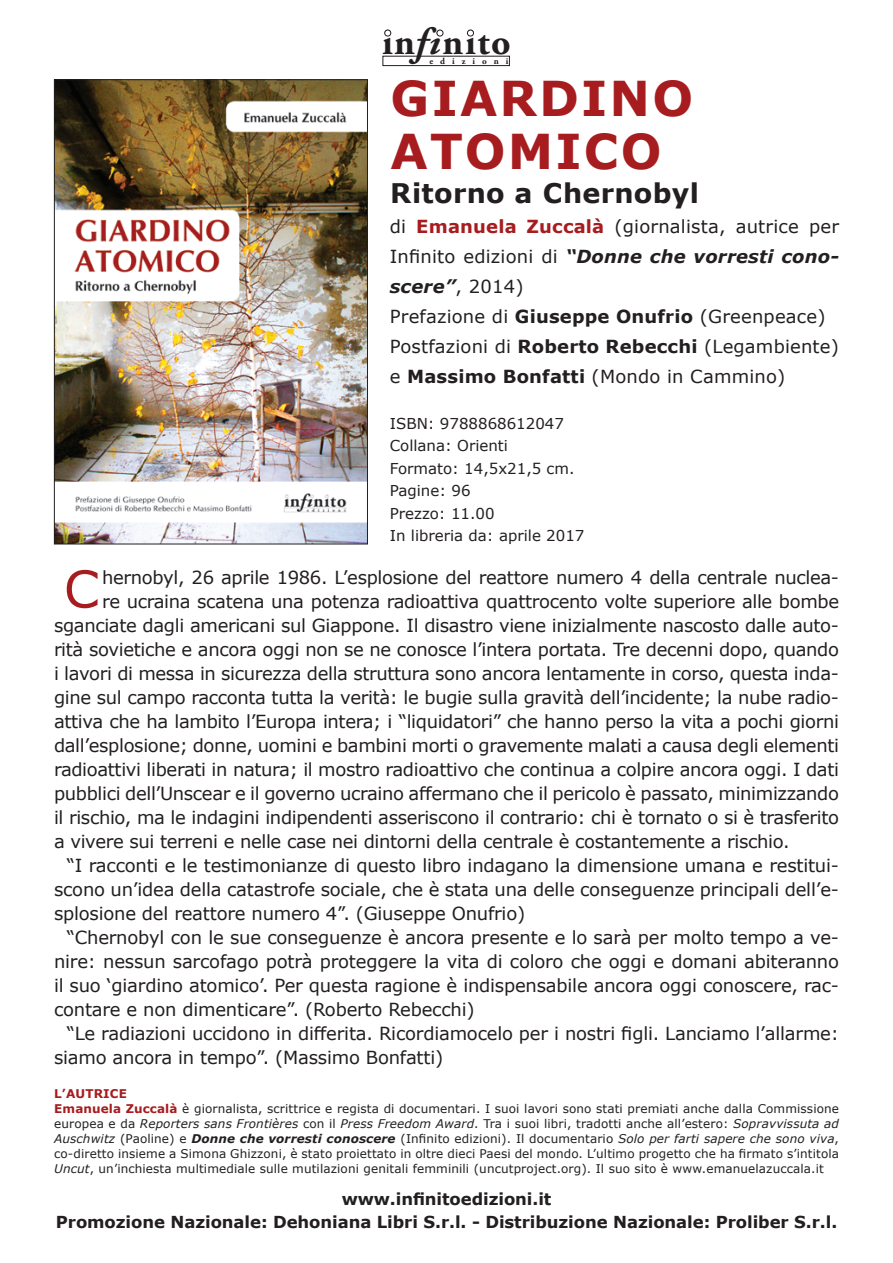
<style>
.page{position:relative;width:893px;height:1263px;background:#fff}
.page>*{position:absolute;margin:0;border:0;box-sizing:border-box;transform-origin:0 0}
.t1{font:51px "Verdana";color:#a61c1f}
.t2{font:700 48px "Verdana";letter-spacing:.045em;color:#a61c1f}
.t3{font:700 37.95px "Adobe Garamond Pro";letter-spacing:.04em;color:#231f20}
.t4{font:700 27px "Verdana";letter-spacing:.01em;color:#231f20}
.t5{font:18px/24px "Verdana";letter-spacing:-.02em;color:#231f20;text-align:justify}
.t6{font:18px/30px "Verdana";letter-spacing:.01em;color:#231f20}
.t7{font:700 16.5px "Verdana";letter-spacing:-.005em;color:#231f20}
.t8{font:15px "Verdana";color:#231f20}
.t9{font:12px/15px "Verdana";letter-spacing:.01em;color:#231f20;text-align:justify}
.t10{font:700 12px "Verdana";letter-spacing:.01em;color:#a61c1f}
.t11{font:700 9.15px "Adobe Garamond Pro";letter-spacing:.765em;color:#231f20}
.s1{font-style:italic}
.s2{font-weight:700;color:#a61c1f}
.s3{font-weight:700;font-style:italic}
.s4{font-weight:700}
</style>
<div class="page">
<div style="left:383px;top:56px;width:127px;height:10px;border:1px solid #231f20"></div>
<svg style="left:437px;top:30px;width:6px;height:6px"></svg>
<div style="left:467px;top:30px;width:7px;height:6px;border:1px solid #231f20;border-radius:50%"></div>
<svg style="left:385px;top:30px;width:6px;height:6px"></svg>
<img style="left:56px;top:81px;width:310px;height:461px">
<div style="left:54px;top:79px;width:314px;height:465px;border:1px solid #231f20"></div>
<p class="t3" style="left:382px;top:20px;width:130px">in<span class="s1">fi</span>nito</p>
<p class="t11" style="left:429px;top:56px;width:81px">edizioni</p>
<p class="t2" style="left:391px;top:65px;width:304px">GIARDINO</p>
<p class="t2" style="left:391px;top:117px;width:273px">ATOMICO</p>
<p class="t4" style="left:390px;top:174px;width:310px">Ritorno a Chernobyl</p>
<p class="t5" style="left:390px;top:211px;width:451px;line-height:30px">di <span class="s2">Emanuela Zuccalà</span> (giornalista, autrice per Infinito edizioni di <span class="s3">“Donne che vorresti cono&shy;scere”</span>, 2014)</p>
<p class="t6" style="left:390px;top:301px;width:437px">Prefazione di <span class="s4">Giuseppe Onufrio</span> (Greenpeace)</p>
<p class="t6" style="left:390px;top:331px;width:451px">Postfazioni di <span class="s4">Roberto Rebecchi</span> (Legambiente) e <span class="s4">Massimo Bonfatti</span> (Mondo in Cammino)</p>
<p class="t8" style="left:390px;top:413px;width:176px">ISBN: 9788868612047</p>
<p class="t8" style="left:390px;top:436px;width:120px">Collana: Orienti</p>
<p class="t8" style="left:390px;top:458px;width:186px">Formato: 14,5x21,5 cm.</p>
<p class="t8" style="left:390px;top:481px;width:82px">Pagine: 96</p>
<p class="t8" style="left:390px;top:503px;width:106px">Prezzo: 11.00</p>
<p class="t8" style="left:390px;top:526px;width:196px">In libreria da: aprile 2017</p>
<p class="t1" style="left:64px;top:554px;width:37px">C</p>
<p class="t5" style="left:102px;top:565px;width:738px">hernobyl, 26 aprile 1986. L’esplosione del reattore numero 4 della centrale nuclea-</p>
<p class="t5" style="left:102px;top:589px;width:738px">re ucraina scatena una potenza radioattiva quattrocento volte superiore alle bombe</p>
<p class="t5" style="left:54px;top:613px;width:786px">sganciate dagli americani sul Giappone. Il disastro viene inizialmente nascosto dalle auto-</p>
<p class="t5" style="left:54px;top:637px;width:787px">rità sovietiche e ancora oggi non se ne conosce l’intera portata. Tre decenni dopo, quando</p>
<p class="t5" style="left:54px;top:661px;width:786px">i lavori di messa in sicurezza della struttura sono ancora lentamente in corso, questa inda-</p>
<p class="t5" style="left:54px;top:685px;width:786px">gine sul campo racconta tutta la verità: le bugie sulla gravità dell’incidente; la nube radio-</p>
<p class="t5" style="left:54px;top:709px;width:786px">attiva che ha lambito l’Europa intera; i “liquidatori” che hanno perso la vita a pochi giorni</p>
<p class="t5" style="left:54px;top:733px;width:786px">dall’esplosione; donne, uomini e bambini morti o gravemente malati a causa degli elementi</p>
<p class="t5" style="left:54px;top:757px;width:786px">radioattivi liberati in natura; il mostro radioattivo che continua a colpire ancora oggi. I dati</p>
<p class="t5" style="left:54px;top:781px;width:786px">pubblici dell’Unscear e il governo ucraino affermano che il pericolo è passato, minimizzando</p>
<p class="t5" style="left:54px;top:805px;width:786px">il rischio, ma le indagini indipendenti asseriscono il contrario: chi è tornato o si è trasferito</p>
<p class="t5" style="left:54px;top:829px;width:737px">a vivere sui terreni e nelle case nei dintorni della centrale è costantemente a rischio.</p>
<p class="t5" style="left:54px;top:853px;width:786px;text-indent:13px">“I racconti e le testimonianze di questo libro indagano la dimensione umana e restitui&shy;scono un’idea della catastrofe sociale, che è stata una delle conseguenze principali dell’e&shy;splosione del reattore numero 4”. (Giuseppe Onufrio)</p>
<p class="t5" style="left:54px;top:925px;width:786px;text-indent:13px">“Chernobyl con le sue conseguenze è ancora presente e lo sarà per molto tempo a ve&shy;nire: nessun sarcofago potrà proteggere la vita di coloro che oggi e domani abiteranno il suo ‘giardino atomico’. Per questa ragione è indispensabile ancora oggi conoscere, rac&shy;contare e non dimenticare”. (Roberto Rebecchi)</p>
<p class="t5" style="left:54px;top:1021px;width:786px;text-indent:13px">“Le radiazioni uccidono in differita. Ricordiamocelo per i nostri figli. Lanciamo l’allarme: siamo ancora in tempo”. (Massimo Bonfatti)</p>
<p class="t10" style="left:54px;top:1085px;width:74px">L’AUTRICE</p>
<p class="t9" style="left:54px;top:1101px;width:786px"><span class="s2">Emanuela Zuccalà</span> è giornalista, scrittrice e regista di documentari. I suoi lavori sono stati premiati anche dalla Commissione europea e da <span class="s1">Reporters sans Frontières</span> con il <span class="s1">Press Freedom Award</span>. Tra i suoi libri, tradotti anche all’estero: <span class="s1">Sopravvissuta ad Auschwitz</span> (Paoline) e <span class="s3">Donne che vorresti conoscere</span> (Infinito edizioni). Il documentario <span class="s1">Solo per farti sapere che sono viva</span>, co-diretto insieme a Simona Ghizzoni, è stato proiettato in oltre dieci Paesi del mondo. L’ultimo progetto che ha firmato s’intitola <span class="s1">Uncut</span>, un’inchiesta multimediale sulle mutilazioni genitali femminili (uncutproject.org). Il suo sito è www.emanuelazuccala.it</p>
<p class="t7" style="left:342px;top:1188px;width:211px">www.infinitoedizioni.it</p>
<p class="t7" style="left:56px;top:1210px;width:783px">Promozione Nazionale: Dehoniana Libri S.r.l. - Distribuzione Nazionale: Proliber S.r.l.</p>
</div>
